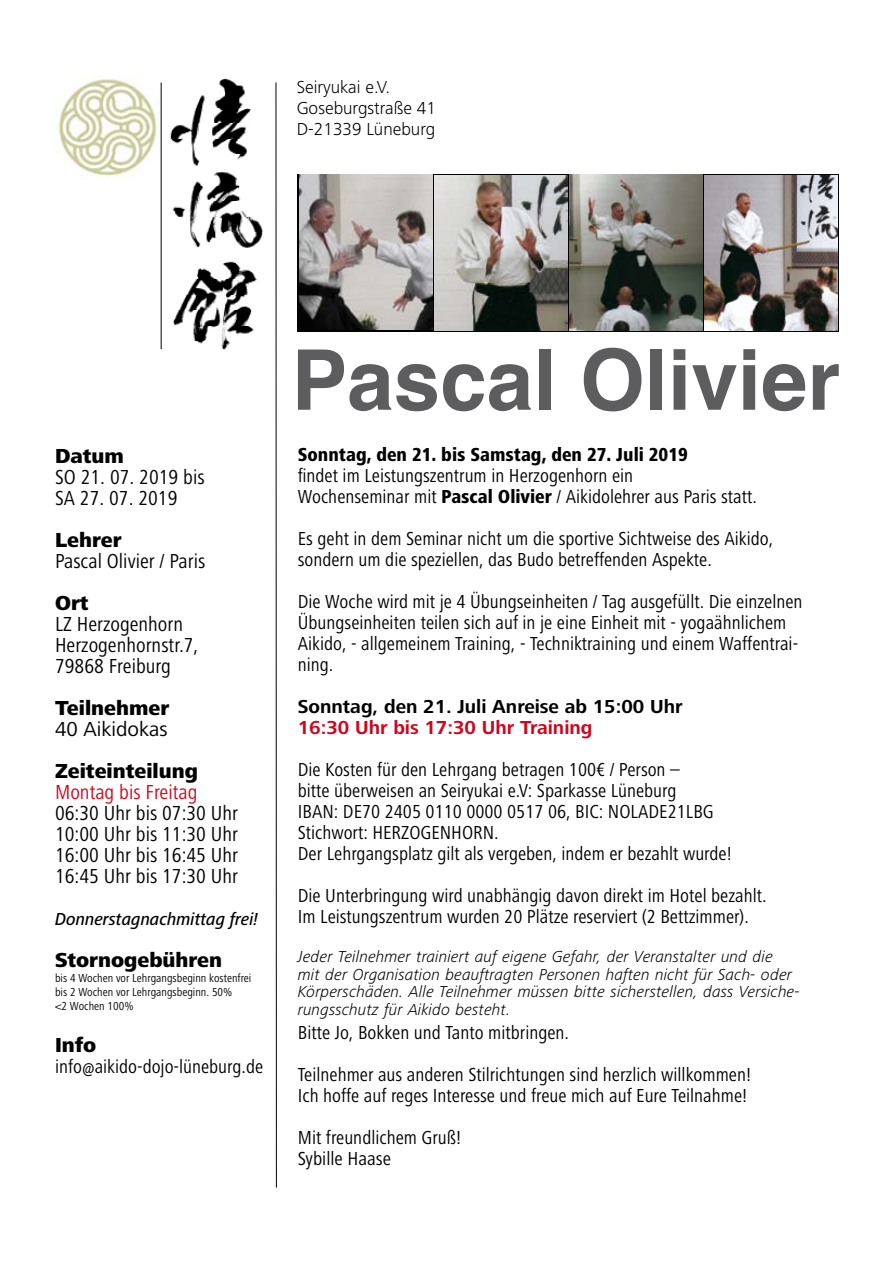
<style>
.page{position:relative;width:893px;height:1263px;background:#fff}
.page>*{position:absolute;margin:0;border:0;box-sizing:border-box;transform-origin:0 0}
.t1{font:700 83.7px "Helvetica";color:#5d5d5f}
.t2{font:condensed 21px/21px "Frutiger Next LT";color:#000}
.t3{font:800 21px "Frutiger Next LT";color:#000}
.t4{font:condensed 21px "Frutiger Next LT";color:#cd071e}
.t5{font:21px "Frutiger Next LT";color:#000}
.t6{font:condensed 19.5px/21px "Frutiger Next LT";color:#000}
.t7{font:800 condensed 19.5px "Frutiger Next LT";color:#000}
.t8{font:700 19.5px "Frutiger Next LT";color:#000}
.t9{font:700 19.5px "Frutiger Next LT";color:#cd071e}
.t10{font:300 18px/21px "Frutiger Next LT";color:#000}
.t11{font:italic 500 18px "Frutiger Next LT";color:#000;scale:.93 1}
.t12{font:italic 300 16.5px/18px "Frutiger Next LT";color:#000}
.t13{font:condensed 12px/14.4px "Frutiger Next LT";color:#000}
.s1{font-weight:800}
</style>
<div class="page">
<img style="left:170px;top:78px;width:93px;height:272px">
<hr style="left:161px;top:82px;width:1px;height:267px;background:#000">
<hr style="left:276px;top:82px;width:1px;height:1105px;background:#000">
<img style="left:56px;top:77px;width:103px;height:100px">
<svg style="left:298px;top:174px;width:541px;height:158px;background:#373837"></svg>
<img style="left:299px;top:174px;width:133px;height:156px">
<img style="left:568px;top:175px;width:136px;height:155px">
<svg style="left:434px;top:175px;width:134px;height:155px;background:#9a9793"></svg>
<img style="left:704px;top:175px;width:133px;height:155px">
<p class="t10" style="left:297px;top:77px;width:141px">Seiryukai e.V.<br>Goseburgstraße 41<br>D-21339 Lüneburg</p>
<p class="t3" style="left:55px;top:444px;width:70px">Datum</p>
<p class="t2" style="left:55px;top:467px;width:151px">SO 21. 07. 2019 bis<br>SA 27. 07. 2019</p>
<p class="t3" style="left:55px;top:528px;width:68px">Lehrer</p>
<p class="t2" style="left:55px;top:551px;width:152px">Pascal Olivier / Paris</p>
<p class="t3" style="left:55px;top:591px;width:35px">Ort</p>
<p class="t2" style="left:55px;top:614px;width:145px">LZ Herzogenhorn<br>Herzogenhornstr.7,<br>79868 Freiburg</p>
<p class="t3" style="left:55px;top:696px;width:116px">Teilnehmer</p>
<p class="t5" style="left:55px;top:718px;width:114px">40 Aikidokas</p>
<p class="t3" style="left:55px;top:759px;width:144px">Zeiteinteilung</p>
<p class="t4" style="left:55px;top:781px;width:144px">Montag bis Freitag</p>
<p class="t2" style="left:55px;top:803px;width:185px;text-align:justify">06:30 Uhr bis 07:30 Uhr 10:00 Uhr bis 11:30 Uhr 16:00 Uhr bis 16:45 Uhr 16:45 Uhr bis 17:30 Uhr</p>
<p class="t11" style="left:55px;top:909px;width:220px">Donnerstagnachmittag frei!</p>
<p class="t3" style="left:55px;top:948px;width:169px">Stornogebühren</p>
<p class="t13" style="left:55px;top:970px;width:198px">bis 4 Wochen vor Lehrgangsbeginn kostenfrei bis 2 Wochen vor Lehrgangsbeginn. 50%<br>&lt;2 Wochen 100%</p>
<p class="t3" style="left:55px;top:1033px;width:43px">Info</p>
<p class="t6" style="left:55px;top:1056px;width:210px">info@aikido-dojo-lüneburg.de</p>
<h1 class="t1" style="left:291px;top:313px;width:550px">Pascal Olivier</h1>
<p class="t7" style="left:298px;top:444px;width:392px">Sonntag, den 21. bis Samstag, den 27. Juli 2019</p>
<p class="t6" style="left:298px;top:465px;width:461px">findet im Leistungszentrum in Herzogenhorn ein<br>Wochenseminar mit <span class="s1">Pascal Olivier</span> / Aikidolehrer aus Paris statt.</p>
<p class="t6" style="left:298px;top:528px;width:477px">Es geht in dem Seminar nicht um die sportive Sichtweise des Aikido, sondern um die speziellen, das Budo betreffenden Aspekte.</p>
<p class="t6" style="left:298px;top:591px;width:506px">Die Woche wird mit je 4 Übungseinheiten / Tag ausgefüllt. Die einzelnen Übungseinheiten teilen sich auf in je eine Einheit mit - yogaähnlichem Aikido, - allgemeinem Training, - Techniktraining und einem Waffentrai&shy;ning.</p>
<p class="t8" style="left:298px;top:696px;width:386px">Sonntag, den 21. Juli Anreise ab 15:00 Uhr</p>
<p class="t9" style="left:298px;top:717px;width:296px">16:30 Uhr bis 17:30 Uhr Training</p>
<p class="t6" style="left:298px;top:759px;width:435px">Die Kosten für den Lehrgang betragen 100€ / Person –<br>bitte überweisen an Seiryukai e.V: Sparkasse Lüneburg<br>IBAN: DE70 2405 0110 0000 0517 06, BIC: NOLADE21LBG Stichwort: HERZOGENHORN.<br>Der Lehrgangsplatz gilt als vergeben, indem er bezahlt wurde!</p>
<p class="t6" style="left:298px;top:885px;width:470px">Die Unterbringung wird unabhängig davon direkt im Hotel bezahlt.<br>Im Leistungszentrum wurden 20 Plätze reserviert (2 Bettzimmer).</p>
<p class="t12" style="left:298px;top:948px;width:496px">Jeder Teilnehmer trainiert auf eigene Gefahr, der Veranstalter und die mit der Organisation beauftragten Personen haften nicht für Sach- oder</p>
<p class="t12" style="left:298px;top:982px;width:503px">Körperschäden. Alle Teilnehmer müssen bitte sicherstellen, dass Versiche&shy;rungsschutz für Aikido besteht.</p>
<p class="t6" style="left:298px;top:1011px;width:455px;line-height:42px">Bitte Jo, Bokken und Tanto mitbringen.<br>Teilnehmer aus anderen Stilrichtungen sind herzlich willkommen!</p>
<p class="t6" style="left:298px;top:1074px;width:451px;line-height:42px">Ich hoffe auf reges Interesse und freue mich auf Eure Teilnahme!<br>Mit freundlichem Gruß!</p>
<p class="t6" style="left:298px;top:1148px;width:95px">Sybille Haase</p>
</div>
